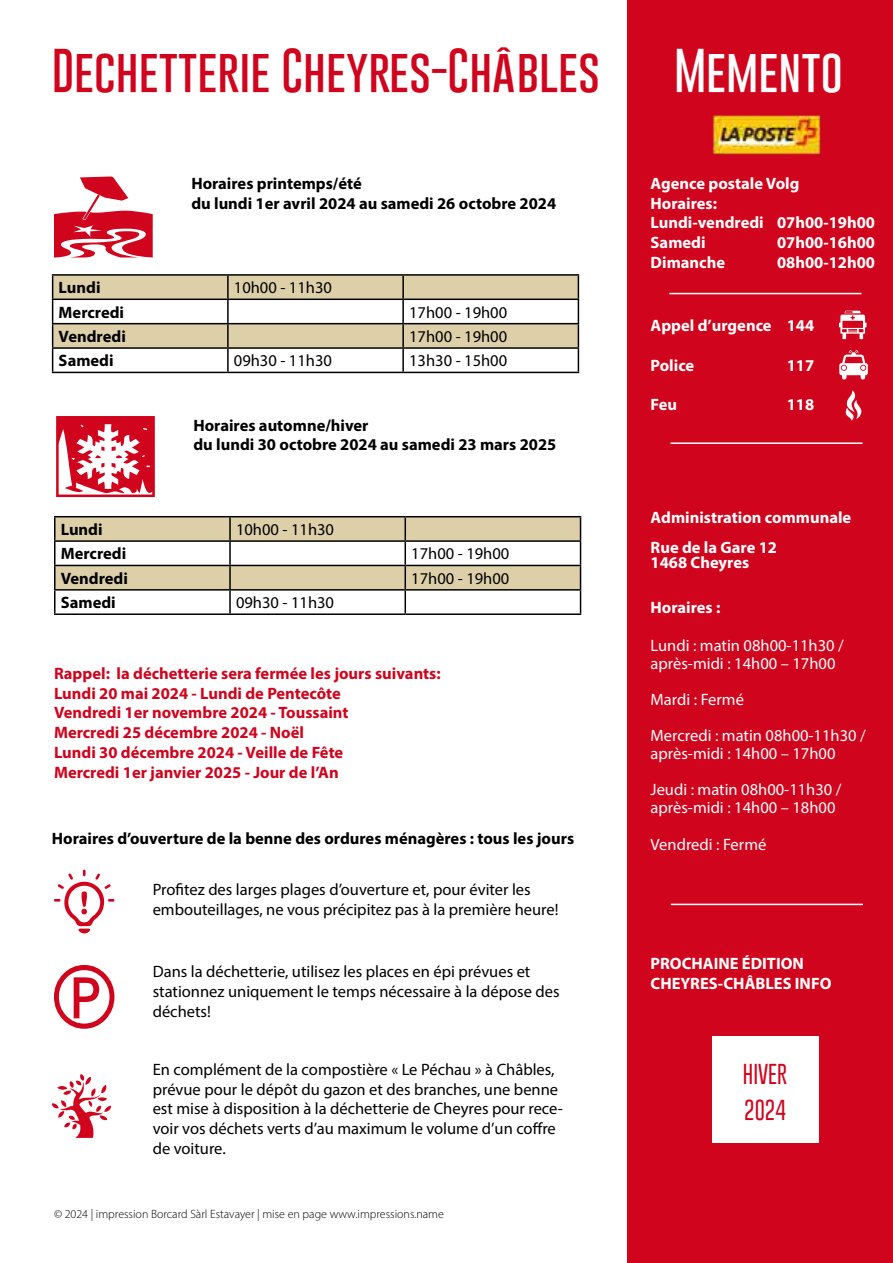
<style>
.page{position:relative;width:893px;height:1263px;background:#fff}
.page>*{position:absolute;margin:0;border:0;box-sizing:border-box;transform-origin:0 0}
.t1{font:100 45px "Gobold";color:#d1041d}
.t2{font:100 45px "Gobold";color:#fff}
.t3{font:100 21px/36px "Gobold";color:#d1041d}
.t4{font:16.5px/19.8px "Myriad Pro";color:#000}
.t5{font:700 16.5px/19.8px "Myriad Pro";color:#000}
.t6{font:700 16.5px/19.8px "Myriad Pro";color:#fff}
.t7{font:700 16.5px/19.8px "Myriad Pro";color:#d1041d}
.t8{font:16.5px/36px "Myriad Pro";color:#fff}
.t9{font:300 12px "Myriad Pro";color:#000}
</style>
<div class="page">
<div style="left:627px;top:0;width:266px;height:1263px;background:#d1041d"></div>
<svg style="left:54px;top:176px;width:99px;height:81px"></svg>
<svg style="left:56px;top:416px;width:99px;height:81px"></svg>
<hr style="left:54px;top:516px;width:176px;height:1px;background:#000">
<hr style="left:54px;top:517px;width:2px;height:23px;background:#000">
<hr style="left:230px;top:516px;width:175px;height:1px;background:#000">
<hr style="left:405px;top:516px;width:176px;height:1px;background:#000">
<hr style="left:54px;top:540px;width:176px;height:2px;background:#000">
<hr style="left:54px;top:542px;width:2px;height:23px;background:#000">
<hr style="left:54px;top:565px;width:176px;height:1px;background:#000">
<hr style="left:54px;top:566px;width:2px;height:23px;background:#000">
<hr style="left:54px;top:589px;width:176px;height:2px;background:#000">
<hr style="left:54px;top:591px;width:2px;height:22px;background:#000">
<svg style="left:55px;top:517px;width:526px;height:96px"></svg>
<hr style="left:54px;top:613px;width:176px;height:2px;background:#000">
<hr style="left:230px;top:613px;width:175px;height:2px;background:#000">
<hr style="left:405px;top:613px;width:176px;height:2px;background:#000">
<hr style="left:52px;top:274px;width:176px;height:2px;background:#000">
<hr style="left:228px;top:274px;width:175px;height:2px;background:#000">
<hr style="left:403px;top:274px;width:176px;height:2px;background:#000">
<svg style="left:52px;top:275px;width:527px;height:97px"></svg>
<hr style="left:52px;top:372px;width:176px;height:1px;background:#000">
<hr style="left:228px;top:372px;width:175px;height:1px;background:#000">
<hr style="left:403px;top:372px;width:176px;height:1px;background:#000">
<svg style="left:54px;top:965px;width:60px;height:64px"></svg>
<svg style="left:54px;top:870px;width:60px;height:63px"></svg>
<svg style="left:52px;top:1074px;width:59px;height:64px"></svg>
<img style="left:712px;top:113px;width:109px;height:42px">
<svg style="left:846px;top:390px;width:15px;height:30px"></svg>
<svg style="left:839px;top:311px;width:27px;height:28px"></svg>
<svg style="left:839px;top:350px;width:29px;height:30px"></svg>
<div style="left:712px;top:1036px;width:106px;height:107px;background:#fff"></div>
<hr style="left:669px;top:293px;width:192px;height:1px;background:#fff">
<hr style="left:670px;top:442px;width:192px;height:2px;background:#fff">
<hr style="left:671px;top:904px;width:192px;height:1px;background:#fff">
<h1 class="t1" style="left:52px;top:41px;width:550px">Dechetterie Cheyres-Châbles</h1>
<h1 class="t2" style="left:674px;top:41px;width:170px">Memento</h1>
<p class="t5" style="left:191px;top:173px;width:366px">Horaires printemps/été<br>du lundi 1er avril 2024 au samedi 26 octobre 2024</p>
<p class="t5" style="left:59px;top:277px;width:43px">Lundi</p>
<p class="t4" style="left:234px;top:278px;width:100px">10h00 - 11h30</p>
<p class="t5" style="left:59px;top:302px;width:67px">Mercredi</p>
<p class="t4" style="left:409px;top:302px;width:100px">17h00 - 19h00</p>
<p class="t5" style="left:59px;top:326px;width:69px">Vendredi</p>
<p class="t4" style="left:409px;top:326px;width:100px">17h00 - 19h00</p>
<p class="t5" style="left:59px;top:350px;width:57px">Samedi</p>
<p class="t4" style="left:234px;top:351px;width:100px">09h30 - 11h30</p>
<p class="t4" style="left:409px;top:351px;width:100px">13h30 - 15h00</p>
<p class="t5" style="left:193px;top:415px;width:364px">Horaires automne/hiver<br>du lundi 30 octobre 2024 au samedi 23 mars 2025</p>
<p class="t5" style="left:61px;top:519px;width:43px">Lundi</p>
<p class="t4" style="left:236px;top:519px;width:100px">10h00 - 11h30</p>
<p class="t5" style="left:61px;top:543px;width:67px">Mercredi</p>
<p class="t4" style="left:411px;top:544px;width:100px">17h00 - 19h00</p>
<p class="t5" style="left:61px;top:568px;width:69px">Vendredi</p>
<p class="t4" style="left:411px;top:568px;width:100px">17h00 - 19h00</p>
<p class="t5" style="left:61px;top:592px;width:57px">Samedi</p>
<p class="t4" style="left:236px;top:592px;width:100px">09h30 - 11h30</p>
<p class="t7" style="left:54px;top:663px;width:388px">Rappel: la déchetterie sera fermée les jours suivants:<br>Lundi 20 mai 2024 - Lundi de Pentecôte<br>Vendredi 1er novembre 2024 - Toussaint<br>Mercredi 25 décembre 2024 - Noël<br>Lundi 30 décembre 2024 - Veille de Fête<br>Mercredi 1er janvier 2025 - Jour de l’An</p>
<p class="t5" style="left:52px;top:828px;width:524px">Horaires d’ouverture de la benne des ordures ménagères : tous les jours</p>
<p class="t4" style="left:153px;top:879px;width:407px">Profitez des larges plages d’ouverture et, pour éviter les embouteillages, ne vous précipitez pas à la première heure!</p>
<p class="t4" style="left:153px;top:962px;width:408px">Dans la déchetterie, utilisez les places en épi prévues et stationnez uniquement le temps nécessaire à la dépose des déchets!</p>
<p class="t4" style="left:153px;top:1059px;width:412px">En complément de la compostière « Le Péchau » à Châbles, prévue pour le dépôt du gazon et des branches, une benne est mise à disposition à la déchetterie de Cheyres pour rece&shy;voir vos déchets verts d’au maximum le volume d’un coffre de voiture.</p>
<p class="t9" style="left:54px;top:1207px;width:391px">© 2024 | impression Borcard Sàrl Estavayer | mise en page www.impressions.name</p>
<p class="t6" style="left:651px;top:173px;width:150px">Agence postale Volg<br>Horaires:<br>Lundi-vendredi<br>Samedi<br>Dimanche</p>
<p class="t6" style="left:777px;top:212px;width:99px;text-align:justify">07h00-19h00<br>07h00-16h00<br>08h00-12h00</p>
<p class="t6" style="left:651px;top:315px;width:123px">Appel d’urgence</p>
<p class="t6" style="left:651px;top:355px;width:45px">Police</p>
<p class="t6" style="left:651px;top:394px;width:28px">Feu</p>
<p class="t6" style="left:787px;top:315px;width:29px">144</p>
<p class="t6" style="left:787px;top:355px;width:29px">117</p>
<p class="t6" style="left:787px;top:394px;width:29px">118</p>
<p class="t6" style="left:651px;top:502px;width:202px;line-height:30px">Administration communale<br>Rue de la Gare 12</p>
<p class="t6" style="left:651px;top:552px;width:100px">1468 Cheyres</p>
<p class="t6" style="left:651px;top:597px;width:71px">Horaires :</p>
<p class="t8" style="left:651px;top:636px;width:195px;line-height:18px">Lundi : matin 08h00-11h30 / après-midi : 14h00 – 17h00</p>
<p class="t8" style="left:651px;top:681px;width:217px">Mardi : Fermé<br>Mercredi : matin 08h00-11h30 /</p>
<p class="t8" style="left:651px;top:735px;width:192px">après-midi : 14h00 – 17h00<br>Jeudi : matin 08h00-11h30 /</p>
<p class="t8" style="left:651px;top:789px;width:186px">après-midi : 14h00 – 18h00</p>
<p class="t8" style="left:651px;top:827px;width:117px">Vendredi : Fermé</p>
<p class="t6" style="left:651px;top:953px;width:182px">PROCHAINE ÉDITION<br>CHEYRES-CHÂBLES INFO</p>
<p class="t3" style="left:743px;top:1056px;width:46px">HIVER<br>2024</p>
</div>
